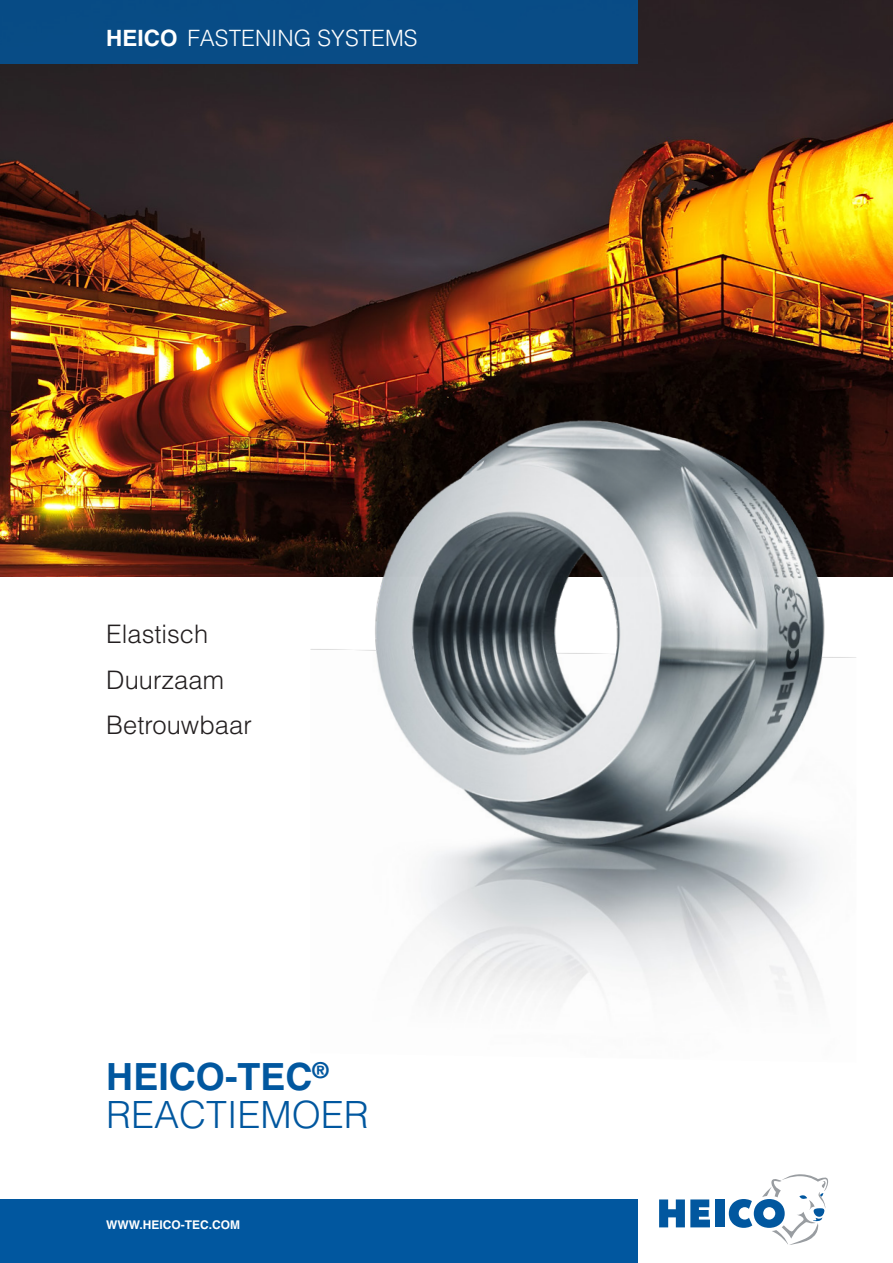
<style>
.page{position:relative;width:893px;height:1263px;background:#fff}
.page>*{position:absolute;margin:0;border:0;box-sizing:border-box;transform-origin:0 0}
.Überschrift_Deckblat{font:300 37.5px "Helvetica LT Std";color:#01579f}
.Überschrift_Deckblat-2{font:700 37.5px "Helvetica LT Std";color:#01579f}
.Deckblatt_Aufzählung{font:300 25.5px "Helvetica LT Std";color:#231f20}
.t1{font:300 22.5px "Helvetica LT Std";color:#fff}
.t2{font:700 12px "Helvetica LT Std";color:#fff}
.s1{font-weight:700}
</style>
<div class="page">
<img style="left:0;top:0;width:893px;height:576px">
<div style="left:0;top:1199px;width:638px;height:64px;background:#01579f"></div>
<div style="left:0;top:0;width:638px;height:64px;background:#084c86"></div>
<div style="left:715px;top:1199px;width:10px;height:28px;background:#01579f"></div>
<svg style="left:659px;top:1199px;width:51px;height:28px"></svg>
<svg style="left:729px;top:1174px;width:100px;height:71px"></svg>
<img style="left:310px;top:377px;width:546px;height:621px">
<p class="t1" style="left:106px;top:24px;width:313px"><span class="s1">HEICO</span> FASTENING SYSTEMS</p>
<p class="Deckblatt_Aufzählung" style="left:106px;top:618px;width:104px">Elastisch</p>
<p class="Deckblatt_Aufzählung" style="left:106px;top:664px;width:119px">Duurzaam</p>
<p class="Deckblatt_Aufzählung" style="left:106px;top:709px;width:147px">Betrouwbaar</p>
<p class="Überschrift_Deckblat-2" style="left:106px;top:1054px;width:224px">HEICO-TEC<sup>®</sup></p>
<p class="Überschrift_Deckblat" style="left:106px;top:1091px;width:264px">REACTIEMOER</p>
<p class="t2" style="left:106px;top:1217px;width:135px">WWW.HEICO-TEC.COM</p>
</div>
